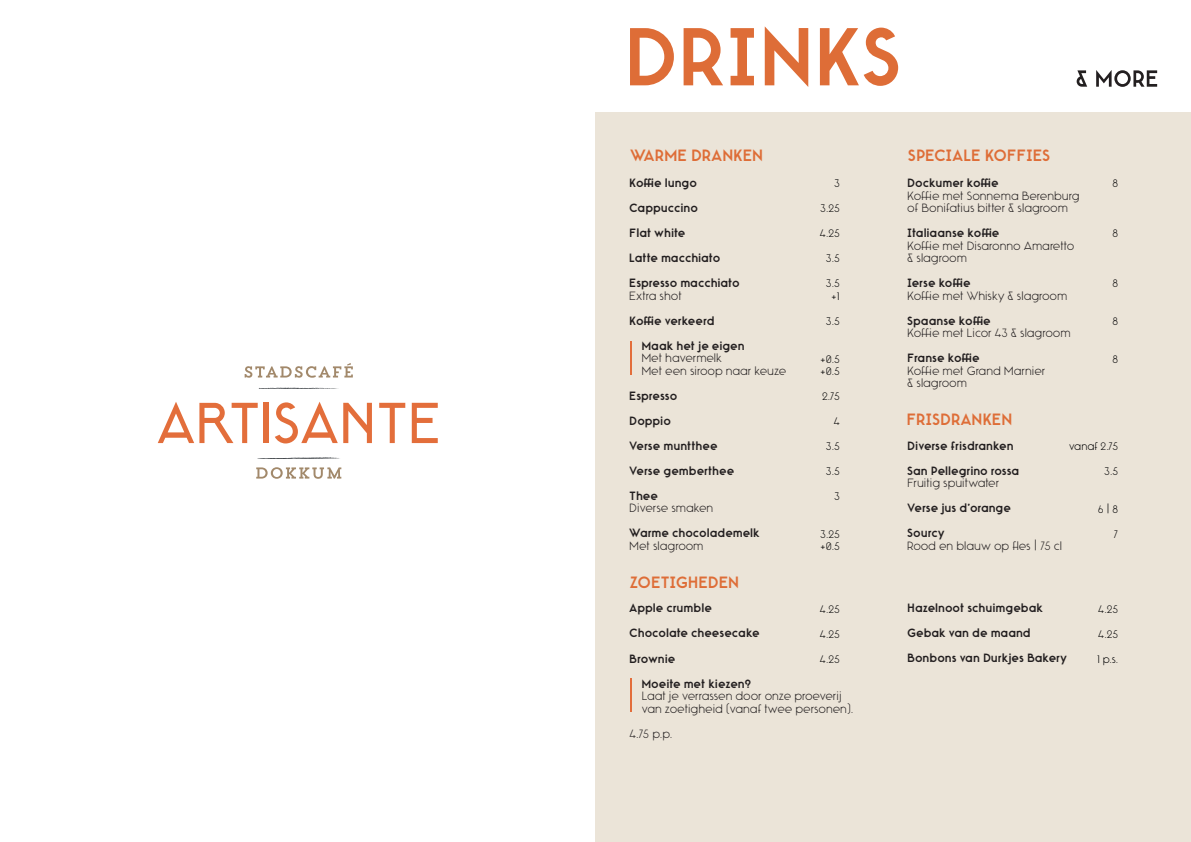
<style>
.page{position:relative;width:1191px;height:842px;background:#fff}
.page>*{position:absolute;margin:0;border:0;box-sizing:border-box;transform-origin:0 0}
.t1{font:700 15px "Voyager";letter-spacing:-.005em;color:#de6d37}
.t2{font:700 11px "Voyager";color:#231f20}
.t3{font:100 11px/12.5px "Voyager";letter-spacing:-.01em;color:#231f20}
.t4{font:100 10px/12.5px "Voyager";letter-spacing:-.01em;color:#000001}
</style>
<div class="page">
<svg style="left:158px;top:402px;width:100px;height:41px"></svg>
<div style="left:264px;top:403px;width:5px;height:40px;background:#e36e3b"></div>
<svg style="left:275px;top:402px;width:97px;height:41px"></svg>
<svg style="left:379px;top:403px;width:26px;height:40px"></svg>
<svg style="left:412px;top:403px;width:26px;height:40px"></svg>
<svg style="left:245px;top:363px;width:108px;height:15px"></svg>
<svg style="left:256px;top:467px;width:85px;height:12px"></svg>
<svg style="left:257px;top:457px;width:83px;height:2px"></svg>
<svg style="left:259px;top:388px;width:80px;height:1px"></svg>
<div style="left:595px;top:113px;width:596px;height:729px;background:#ebe4d8"></div>
<svg style="left:630px;top:26px;width:268px;height:61px"></svg>
<svg style="left:1076px;top:70px;width:81px;height:17px"></svg>
<hr style="left:630px;top:341px;width:1px;height:33px;background:#e36e3b">
<hr style="left:630px;top:678px;width:1px;height:34px;background:#e36e3b">
<h1 class="t1" style="left:630px;top:145px;width:135px">WARME DRANKEN</h1>
<h1 class="t1" style="left:908px;top:145px;width:144px">SPECIALE KOFFIES</h1>
<p class="t2" style="left:629px;top:176px;width:69px">Koffie lungo</p>
<p class="t2" style="left:629px;top:201px;width:70px">Cappuccino</p>
<p class="t2" style="left:629px;top:226px;width:58px">Flat white</p>
<p class="t2" style="left:629px;top:251px;width:92px">Latte macchiato</p>
<p class="t2" style="left:629px;top:276px;width:112px">Espresso macchiato</p>
<p class="t3" style="left:629px;top:289px;width:54px">Extra shot</p>
<p class="t2" style="left:629px;top:313px;width:87px">Koffie verkeerd</p>
<p class="t2" style="left:641px;top:338px;width:105px">Maak het je eigen</p>
<p class="t3" style="left:641px;top:352px;width:146px">Met havermelk<br>Met een siroop naar keuze</p>
<p class="t2" style="left:629px;top:388px;width:49px">Espresso</p>
<p class="t2" style="left:629px;top:413px;width:43px">Doppio</p>
<p class="t2" style="left:629px;top:438px;width:90px">Verse muntthee</p>
<p class="t2" style="left:629px;top:463px;width:106px">Verse gemberthee</p>
<p class="t2" style="left:629px;top:488px;width:30px">Thee</p>
<p class="t3" style="left:629px;top:502px;width:86px">Diverse smaken</p>
<p class="t2" style="left:629px;top:526px;width:132px">Warme chocolademelk</p>
<p class="t3" style="left:629px;top:539px;width:76px">Met slagroom</p>
<h1 class="t1" style="left:629px;top:571px;width:111px">ZOETIGHEDEN</h1>
<p class="t4" style="left:834px;top:177px;width:7px">3</p>
<p class="t4" style="left:820px;top:202px;width:21px">3.25</p>
<p class="t4" style="left:820px;top:227px;width:21px">4.25</p>
<p class="t4" style="left:826px;top:252px;width:15px">3.5</p>
<p class="t4" style="left:826px;top:277px;width:15px;text-align:center">3.5 +1</p>
<p class="t4" style="left:826px;top:315px;width:15px">3.5</p>
<p class="t4" style="left:820px;top:352px;width:21px">+0.5 +0.5</p>
<p class="t4" style="left:822px;top:390px;width:19px">2.75</p>
<p class="t4" style="left:833px;top:415px;width:8px">4</p>
<p class="t4" style="left:826px;top:440px;width:15px">3.5</p>
<p class="t4" style="left:826px;top:465px;width:15px">3.5</p>
<p class="t4" style="left:834px;top:490px;width:7px">3</p>
<p class="t4" style="left:820px;top:527px;width:21px">3.25 +0.5</p>
<p class="t2" style="left:629px;top:601px;width:84px">Apple crumble</p>
<p class="t2" style="left:629px;top:626px;width:132px">Chocolate cheesecake</p>
<p class="t2" style="left:629px;top:651px;width:48px">Brownie</p>
<p class="t2" style="left:641px;top:676px;width:111px">Moeite met kiezen?</p>
<p class="t3" style="left:642px;top:689px;width:213px">Laat je verrassen door onze proeverij van zoetigheid (vanaf twee personen).</p>
<p class="t3" style="left:629px;top:727px;width:44px">4.75 p.p.</p>
<p class="t4" style="left:820px;top:602px;width:21px">4.25</p>
<p class="t4" style="left:820px;top:627px;width:21px">4.25</p>
<p class="t4" style="left:820px;top:652px;width:21px">4.25</p>
<p class="t2" style="left:907px;top:176px;width:93px">Dockumer koffie</p>
<p class="t3" style="left:907px;top:189px;width:174px">Koffie met Sonnema Berenburg of Bonifatius bitter &amp; slagroom</p>
<p class="t2" style="left:907px;top:226px;width:94px">Italiaanse koffie</p>
<p class="t3" style="left:907px;top:239px;width:169px">Koffie met Disaronno Amaretto &amp; slagroom</p>
<p class="t2" style="left:907px;top:276px;width:65px">Ierse koffie</p>
<p class="t3" style="left:907px;top:289px;width:162px">Koffie met Whisky &amp; slagroom</p>
<p class="t2" style="left:907px;top:313px;width:85px">Spaanse koffie</p>
<p class="t3" style="left:907px;top:327px;width:165px">Koffie met Licor 43 &amp; slagroom</p>
<p class="t2" style="left:907px;top:351px;width:74px">Franse koffie</p>
<p class="t3" style="left:907px;top:364px;width:140px">Koffie met Grand Marnier &amp; slagroom</p>
<h1 class="t1" style="left:906px;top:409px;width:107px">FRISDRANKEN</h1>
<p class="t4" style="left:1112px;top:177px;width:7px">8</p>
<p class="t4" style="left:1112px;top:227px;width:7px">8</p>
<p class="t4" style="left:1112px;top:277px;width:7px">8</p>
<p class="t4" style="left:1112px;top:315px;width:7px">8</p>
<p class="t4" style="left:1112px;top:352px;width:7px">8</p>
<p class="t2" style="left:907px;top:438px;width:108px">Diverse frisdranken</p>
<p class="t2" style="left:907px;top:463px;width:114px">San Pellegrino rossa</p>
<p class="t3" style="left:907px;top:477px;width:94px">Fruitig spuitwater</p>
<p class="t2" style="left:907px;top:501px;width:105px">Verse jus d’orange</p>
<p class="t2" style="left:907px;top:526px;width:39px">Sourcy</p>
<p class="t3" style="left:907px;top:539px;width:156px">Rood en blauw op fles | 75 cl</p>
<p class="t4" style="left:1069px;top:440px;width:50px">vanaf 2.75</p>
<p class="t4" style="left:1104px;top:465px;width:15px">3.5</p>
<p class="t4" style="left:1097px;top:502px;width:22px">6 | 8</p>
<p class="t4" style="left:1114px;top:527px;width:6px">7</p>
<p class="t2" style="left:907px;top:601px;width:137px">Hazelnoot schuimgebak</p>
<p class="t2" style="left:907px;top:626px;width:125px">Gebak van de maand</p>
<p class="t2" style="left:907px;top:651px;width:161px">Bonbons van Durkjes Bakery</p>
<p class="t4" style="left:1098px;top:602px;width:21px">4.25</p>
<p class="t4" style="left:1098px;top:627px;width:21px">4.25</p>
<p class="t4" style="left:1097px;top:652px;width:23px">1 p.s.</p>
</div>
